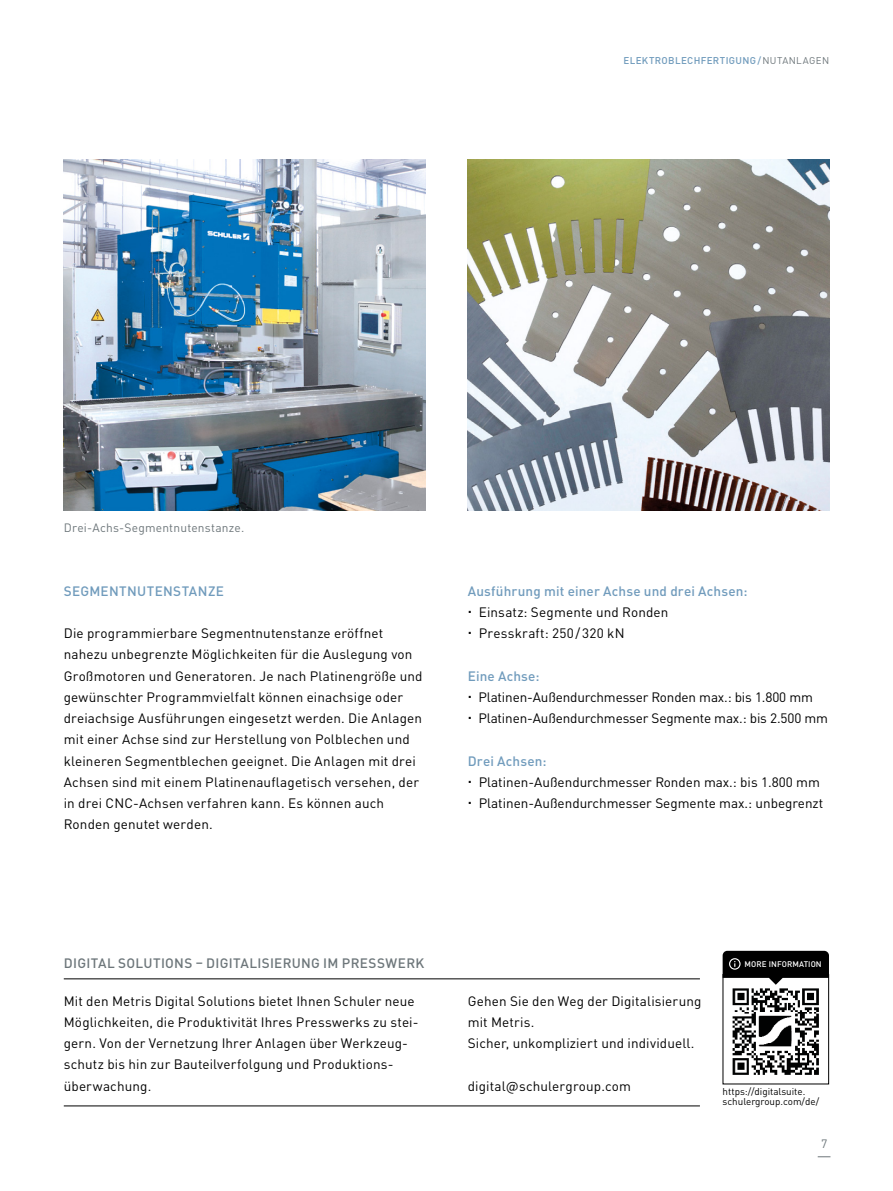
<style>
.page{position:relative;width:893px;height:1191px;background:#fff}
.page>*{position:absolute;margin:0;border:0;box-sizing:border-box;transform-origin:0 0}
.t1{font:13.5px/21.3px "DIN Pro";letter-spacing:.01em;color:#000}
.t2{font:13.5px/21.3px "DIN Pro";letter-spacing:-.01em;color:#000}
.t3{font:500 13.5px "DIN Pro";letter-spacing:.015em;color:#709bbc}
.t4{font:500 13.5px "DIN Pro";letter-spacing:.02em;color:#6d767a}
.t5{font:12px "DIN Pro";letter-spacing:.015em;color:#6d767a}
.t6{font:9.9px/10.6px "DIN Pro";color:#000}
.t7{font:500 9.75px "DIN Pro";letter-spacing:.035em;color:#709bbc}
.t8{font:500 8.1px "DIN Pro";letter-spacing:.01em;color:#fff}
.s1{font-weight:400;color:#6d767a}
</style>
<div class="page">
<svg style="left:818px;top:1156px;width:12px;height:1px"></svg>
<img style="left:64px;top:159px;width:361px;height:351px">
<img style="left:468px;top:159px;width:361px;height:351px">
<hr style="left:64px;top:1105px;width:636px;height:1px;background:#000">
<hr style="left:64px;top:978px;width:636px;height:1px;background:#000">
<img style="left:732px;top:984px;width:87px;height:91px">
<div style="left:723px;top:974px;width:106px;height:110px;border:1px solid #000"></div>
<svg style="left:723px;top:950px;width:106px;height:34px"></svg>
<p class="t7" style="left:623px;top:52px;width:207px">ELEKTROBLECHFERTIGUNG/<span class="s1">NUTANLAGEN</span></p>
<p class="t5" style="left:64px;top:518px;width:182px">Drei-Achs-Segmentnutenstanze.</p>
<p class="t3" style="left:64px;top:579px;width:162px">SEGMENTNUTENSTANZE</p>
<p class="t1" style="left:64px;top:621px;width:360px">Die programmierbare Segmentnutenstanze eröffnet nahezu unbegrenzte Möglichkeiten für die Auslegung von Großmotoren und Generatoren. Je nach Platinengröße und gewünschter Programmvielfalt können einachsige oder dreiachsige Ausführungen eingesetzt werden. Die Anlagen mit einer Achse sind zur Herstellung von Polblechen und kleineren Segmentblechen geeignet. Die Anlagen mit drei Achsen sind mit einem Platinenauflagetisch versehen, der in drei CNC-Achsen verfahren kann. Es können auch Ronden genutet werden.</p>
<p class="t3" style="left:468px;top:579px;width:281px">Ausführung mit einer Achse und drei Achsen:</p>
<p class="t1" style="left:479px;top:600px;width:191px">Einsatz: Segmente und Ronden<br>Presskraft: 250/320 kN</p>
<p class="t3" style="left:468px;top:665px;width:73px">Eine Achse:</p>
<p class="t2" style="left:478px;top:685px;width:351px">Platinen-Außendurchmesser Ronden max.: bis 1.800 mm<br>Platinen-Außendurchmesser Segmente max.: bis 2.500 mm</p>
<p class="t3" style="left:468px;top:750px;width:80px">Drei Achsen:</p>
<p class="t1" style="left:479px;top:770px;width:346px">Platinen-Außendurchmesser Ronden max.: bis 1.800 mm<br>Platinen-Außendurchmesser Segmente max.: unbegrenzt</p>
<p class="t4" style="left:64px;top:952px;width:362px">DIGITAL SOLUTIONS – DIGITALISIERUNG IM PRESSWERK</p>
<p class="t1" style="left:64px;top:988px;width:356px">Mit den Metris Digital Solutions bietet Ihnen Schuler neue Möglichkeiten, die Produktivität Ihres Presswerks zu stei&shy;gern. Von der Vernetzung Ihrer Anlagen über Werkzeug&shy;schutz bis hin zur Bauteilverfolgung und Produktions&shy;überwachung.</p>
<p class="t8" style="left:745px;top:957px;width:79px">MORE INFORMATION</p>
<p class="t1" style="left:468px;top:988px;width:235px">Gehen Sie den Weg der Digitalisierung mit Metris.<br>Sicher, unkompliziert und individuell.</p>
<p class="t1" style="left:468px;top:1073px;width:165px">digital@schulergroup.com</p>
<p class="t6" style="left:723px;top:1084px;width:98px">https://digitalsuite. schulergroup.com/de/</p>
<p class="t5" style="left:821px;top:1134px;width:8px">7</p>
</div>
